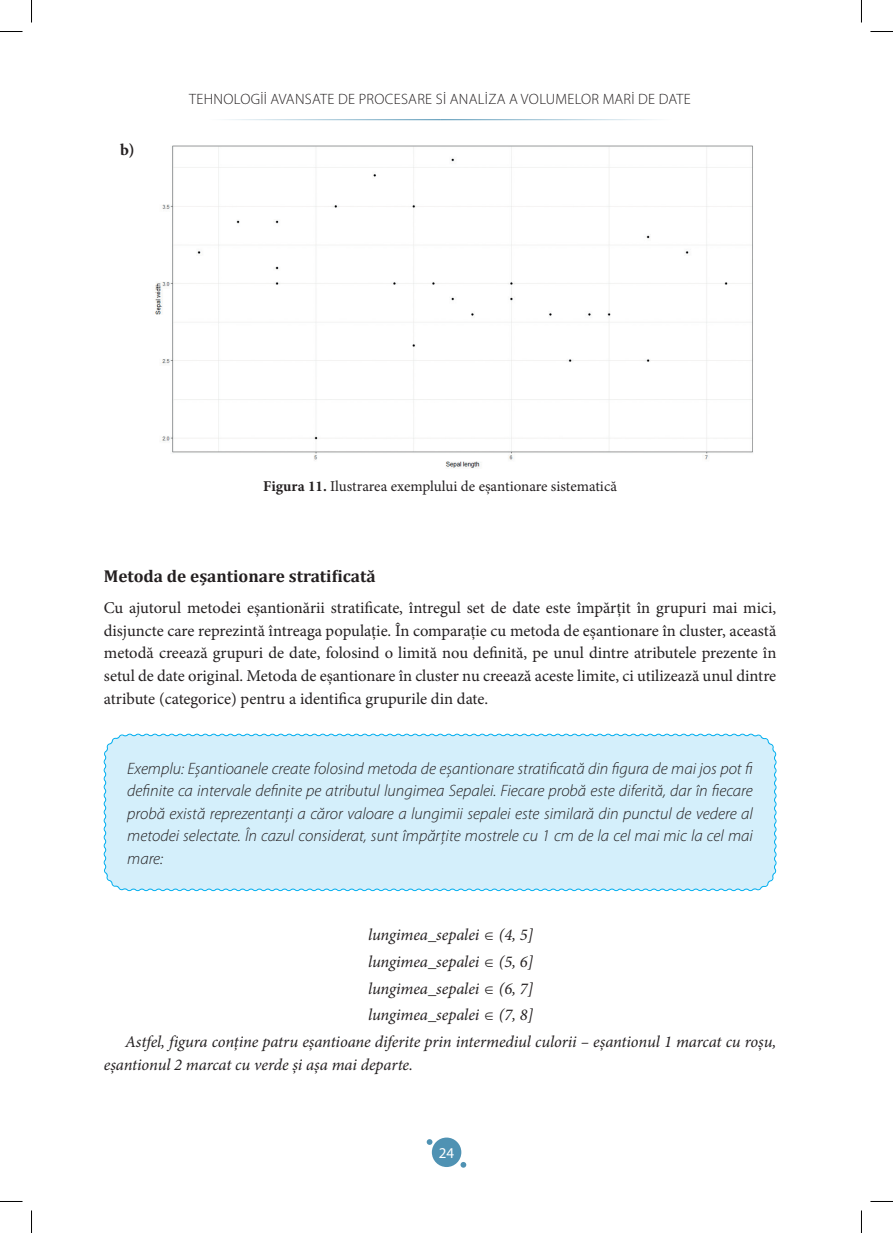
<style>
.page{position:relative;width:893px;height:1233px;background:#fff}
.page>*{position:absolute;margin:0;border:0;box-sizing:border-box;transform-origin:0 0}
.t1{font:700 17.25px "Cambria";color:#231f20}
.t2{font:16.5px/22.5px "Minion Pro";color:#231f20;text-align:justify}
.t3{font:italic 300 16.5px/22.5px "Myriad Pro";color:#231f20;text-align:justify}
.t4{font:italic 16.5px/26.7px "Minion Pro";letter-spacing:-.005em;color:#231f20;text-align:center}
.t5{font:700 16.5px "Minion Pro";color:#231f20}
.t6{font:300 15px "Myriad Pro";letter-spacing:.02em;color:#231f20}
.t7{font:15px "Minion Pro";letter-spacing:-.005em;color:#231f20}
.t8{font:15px "Myriad Pro";color:#fff}
.s1{font-weight:700}
</style>
<div class="page">
<div style="left:431px;top:1137px;width:30px;height:29px;background:#4f92b3;border-radius:50%"></div>
<svg style="left:460px;top:1162px;width:6px;height:5px"></svg>
<svg style="left:426px;top:1139px;width:6px;height:5px"></svg>
<hr style="left:104px;top:119px;width:336px;height:1px;background:#4f92b3">
<hr style="left:440px;top:119px;width:336px;height:1px;background:#4f92b3">
<img style="left:155px;top:145px;width:598px;height:323px">
<div style="left:103px;top:733px;width:673px;height:158px;background:#d4effb"></div>
<svg style="left:0;top:31px;width:22px;height:1px"></svg>
<svg style="left:870px;top:31px;width:22px;height:1px"></svg>
<svg style="left:0;top:1201px;width:22px;height:1px"></svg>
<svg style="left:870px;top:1201px;width:22px;height:1px"></svg>
<svg style="left:31px;top:0;width:1px;height:23px"></svg>
<svg style="left:31px;top:1210px;width:1px;height:22px"></svg>
<p class="t5" style="left:120px;top:138px;width:16px">b)</p>
<p class="t6" style="left:189px;top:91px;width:503px">TEHNOLOGII AVANSATE DE PROCESARE SI ANALIZA A VOLUMELOR MARI DE DATE</p>
<p class="t7" style="left:263px;top:475px;width:355px"><span class="s1">Figura 11.</span> Ilustrarea exemplului de eșantionare sistematică</p>
<p class="t1" style="left:104px;top:564px;width:273px">Metoda de eșantionare stratificată</p>
<p class="t2" style="left:104px;top:597px;width:673px">Cu ajutorul metodei eșantionării stratificate, întregul set de date este împărțit în grupuri mai mici, disjuncte care reprezintă întreaga populație. În comparație cu metoda de eșantionare în cluster, această metodă creează grupuri de date, folosind o limită nou definită, pe unul dintre atributele prezente în setul de date original. Metoda de eșantionare în cluster nu creează aceste limite, ci utilizează unul dintre atribute (categorice) pentru a identifica grupurile din date.</p>
<p class="t3" style="left:127px;top:757px;width:627px">Exemplu: Eșantioanele create folosind metoda de eșantionare stratificată din figura de mai jos pot fi definite ca intervale definite pe atributul lungimea Sepalei. Fiecare probă este diferită, dar în fiecare probă există reprezentanți a căror valoare a lungimii sepalei este similară din punctul de vedere al metodei selectate. În cazul considerat, sunt împărțite mostrele cu 1 cm de la cel mai mic la cel mai mare:</p>
<p class="t4" style="left:125px;top:921px;width:652px">lungimea_sepalei ∈ (4, 5]<br>lungimea_sepalei ∈ (5, 6]<br>lungimea_sepalei ∈ (6, 7]<br>lungimea_sepalei ∈ (7, 8]<br>Astfel, figura conține patru eșantioane diferite prin intermediul culorii – eșantionul 1 marcat cu roșu,</p>
<p class="t4" style="left:104px;top:1050px;width:310px">eșantionul 2 marcat cu verde și așa mai departe.</p>
<p class="t8" style="left:438px;top:1144px;width:17px">24</p>
</div>
